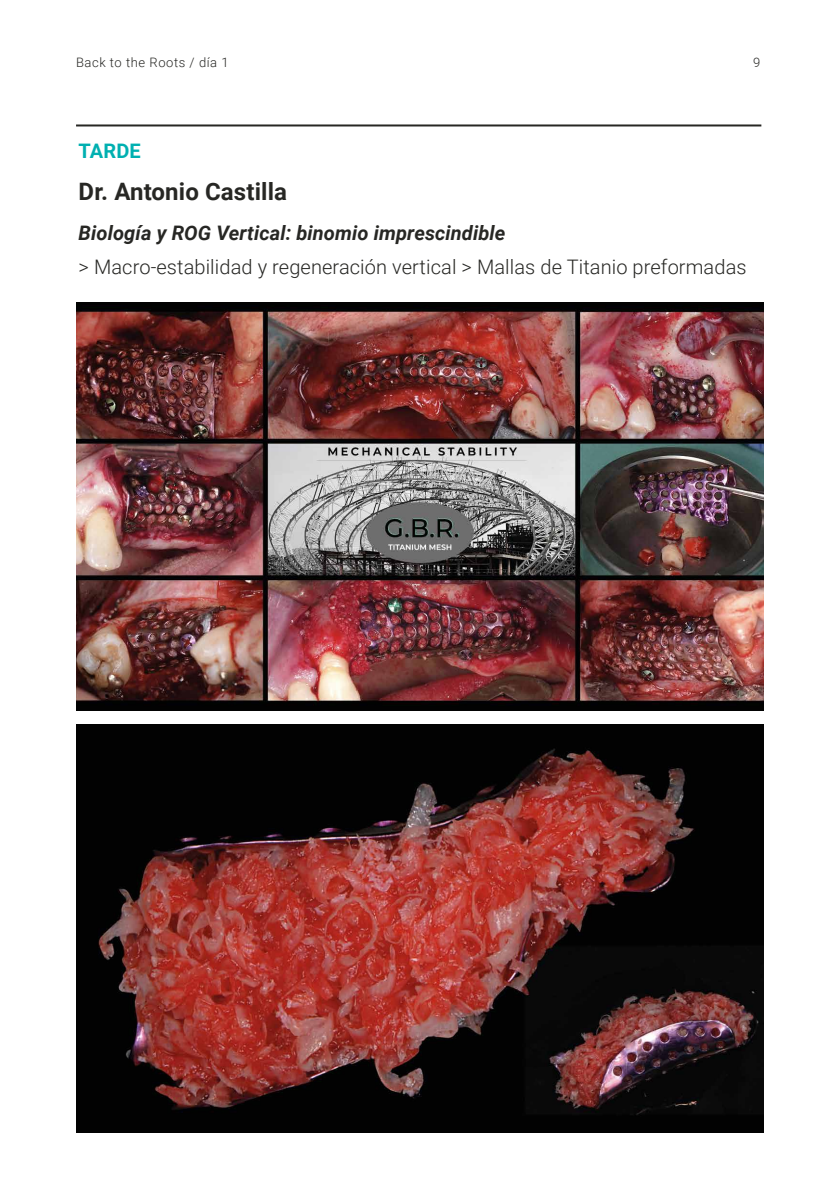
<style>
.page{position:relative;width:840px;height:1191px;background:#fff}
.page>*{position:absolute;margin:0;border:0;box-sizing:border-box;transform-origin:0 0}
.t1{font:700 24px "Roboto";letter-spacing:.005em;color:#272724}
.t2{font:300 20px "Roboto";letter-spacing:.005em;color:#272724}
.t3{font:italic 700 20px "Roboto";letter-spacing:.005em;color:#272724}
.t4{font:700 20px "Roboto";letter-spacing:.005em;color:#00b0b1}
.t5{font:300 13px "Roboto";letter-spacing:.04em;color:#272724}
</style>
<div class="page">
<img style="left:77px;top:724px;width:685px;height:408px">
<img style="left:77px;top:302px;width:685px;height:408px">
<hr style="left:76px;top:124px;width:685px;height:2px;background:#272724">
<p class="t5" style="left:76px;top:54px;width:154px">Back to the Roots / día 1</p>
<p class="t5" style="left:752px;top:54px;width:9px">9</p>
<p class="t4" style="left:79px;top:137px;width:64px">TARDE</p>
<p class="t1" style="left:79px;top:175px;width:210px">Dr. Antonio Castilla</p>
<p class="t3" style="left:79px;top:219px;width:428px">Biología y ROG Vertical: binomio imprescindible</p>
<p class="t2" style="left:79px;top:253px;width:669px">&gt; Macro-estabilidad y regeneración vertical &gt; Mallas de Titanio preformadas</p>
</div>
